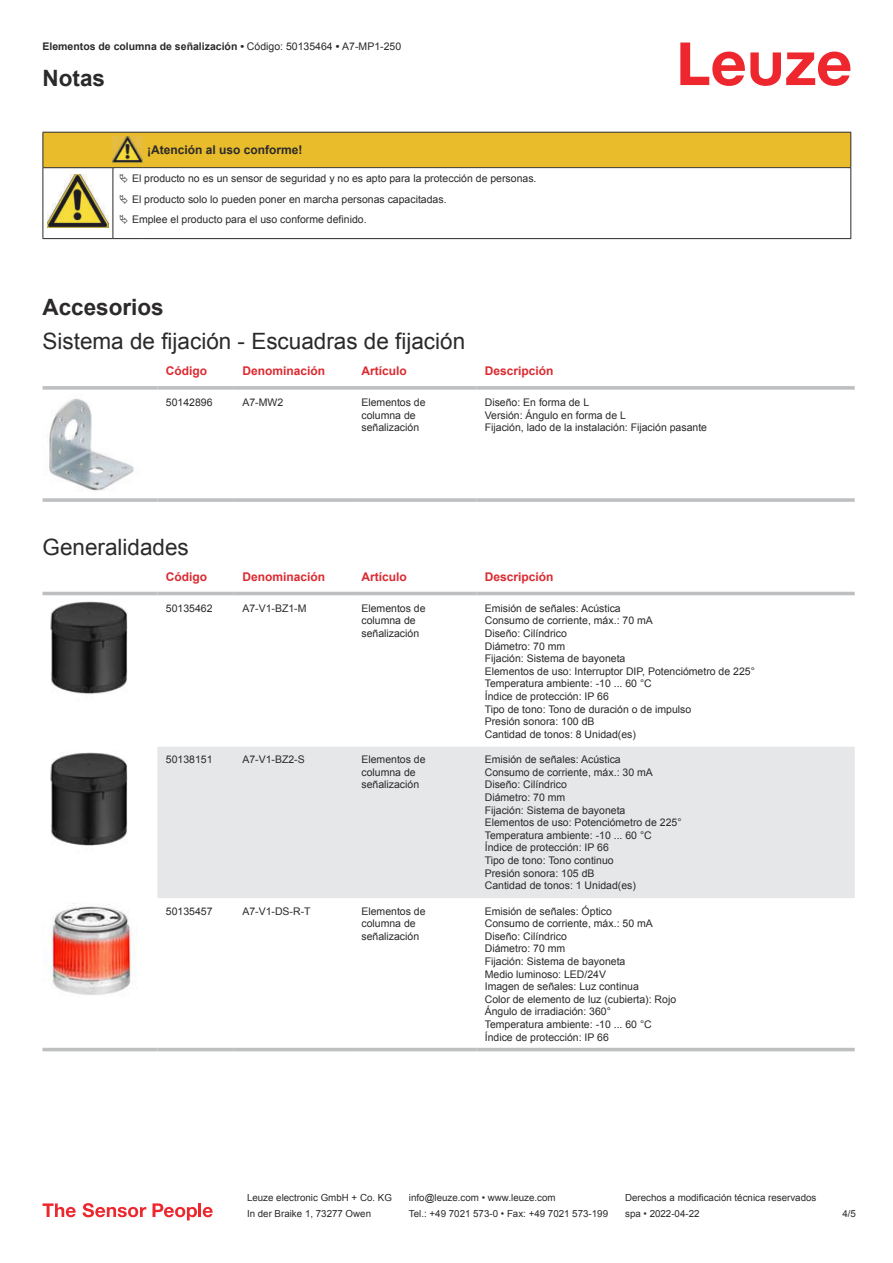
<style>
.page{position:relative;width:893px;height:1263px;background:#fff}
.page>*{position:absolute;margin:0;border:0;box-sizing:border-box;transform-origin:0 0}
.t1{font:22.5px "Arial";color:#2b292a}
.t2{font:700 22.5px "Arial";color:#2b292a}
.t3{font:700 12px "Arial";color:#db2a30}
.t4{font:700 12px "Arial";color:#2b292a}
.t5{font:10.5px/12.6px "Arial";color:#2b292a}
.t6{font:700 10.5px "Arial";color:#2b292a}
.t7{font:9.75px "Arial";color:#2b292a}
.s1{font-weight:400}
</style>
<div class="page">
<svg style="left:680px;top:43px;width:170px;height:43px"></svg>
<svg style="left:43px;top:386px;width:114px;height:4px"></svg>
<svg style="left:157px;top:386px;width:77px;height:4px"></svg>
<svg style="left:234px;top:386px;width:119px;height:4px"></svg>
<svg style="left:353px;top:386px;width:123px;height:4px"></svg>
<svg style="left:476px;top:386px;width:379px;height:4px;background:#c3c5c7"></svg>
<hr style="left:43px;top:498px;width:114px;height:4px;background:#bdbfc1">
<hr style="left:157px;top:498px;width:77px;height:4px;background:#c7c9ca">
<hr style="left:234px;top:498px;width:119px;height:4px;background:#bdbfc1">
<hr style="left:353px;top:498px;width:123px;height:4px;background:#bdbfc1">
<hr style="left:476px;top:498px;width:379px;height:4px;background:#c7c9ca">
<img style="left:49px;top:398px;width:85px;height:93px">
<svg style="left:43px;top:591px;width:812px;height:461px"></svg>
<div style="left:157px;top:747px;width:698px;height:151px;background:#e6e7e9"></div>
<hr style="left:43px;top:592px;width:114px;height:3px;background:#bdbfc1">
<hr style="left:157px;top:592px;width:77px;height:3px;background:#bdbfc1">
<hr style="left:234px;top:592px;width:119px;height:3px;background:#bdbfc1">
<hr style="left:353px;top:592px;width:123px;height:3px;background:#bdbfc1">
<hr style="left:476px;top:592px;width:379px;height:3px;background:#bdbfc1">
<hr style="left:43px;top:1048px;width:114px;height:3px;background:#bdbfc1">
<hr style="left:157px;top:1048px;width:77px;height:3px;background:#bdbfc1">
<hr style="left:234px;top:1048px;width:119px;height:3px;background:#bdbfc1">
<hr style="left:353px;top:1048px;width:123px;height:3px;background:#bdbfc1">
<hr style="left:476px;top:1048px;width:379px;height:3px;background:#bdbfc1">
<img style="left:43px;top:599px;width:97px;height:107px">
<img style="left:43px;top:751px;width:97px;height:106px">
<img style="left:43px;top:902px;width:97px;height:98px">
<svg style="left:43px;top:1203px;width:33px;height:14px"></svg>
<svg style="left:83px;top:1203px;width:63px;height:14px"></svg>
<svg style="left:153px;top:1203px;width:44px;height:17px"></svg>
<hr style="left:198px;top:1203px;width:3px;height:14px;background:#ed272d">
<svg style="left:203px;top:1207px;width:10px;height:10px"></svg>
<hr style="left:43px;top:238px;width:70px;height:1px;background:#2b292a">
<hr style="left:113px;top:238px;width:30px;height:1px;background:#2b292a">
<hr style="left:143px;top:238px;width:708px;height:1px;background:#2b292a">
<svg style="left:43px;top:132px;width:808px;height:106px"></svg>
<p class="t6" style="left:43px;top:42px;width:360px">Elementos de columna de señalización • <span class="s1">Código: 50135464</span> • <span class="s1">A7-MP1-250</span></p>
<h1 class="t2" style="left:43px;top:69px;width:64px">Notas</h1>
<p class="t4" style="left:147px;top:145px;width:157px">¡Atención al uso conforme!</p>
<p class="t5" style="left:132px;top:170px;width:406px;line-height:20.2px">El producto no es un sensor de seguridad y no es apto para la protección de personas.<br>El producto solo lo pueden poner en marcha personas capacitadas.<br>Emplee el producto para el uso conforme definido.</p>
<h1 class="t2" style="left:43px;top:298px;width:123px">Accesorios</h1>
<h1 class="t1" style="left:43px;top:333px;width:424px">Sistema de fijación - Escuadras de fijación</h1>
<p class="t3" style="left:166px;top:366px;width:43px">Código</p>
<p class="t3" style="left:242px;top:366px;width:84px">Denominación</p>
<p class="t3" style="left:361px;top:366px;width:47px">Artículo</p>
<p class="t3" style="left:485px;top:366px;width:70px">Descripción</p>
<p class="t5" style="left:166px;top:397px;width:48px">50142896</p>
<p class="t5" style="left:242px;top:397px;width:42px">A7-MW2</p>
<p class="t5" style="left:361px;top:397px;width:66px">Elementos de columna de señalización</p>
<p class="t5" style="left:485px;top:397px;width:224px">Diseño: En forma de L<br>Versión: Ángulo en forma de L<br>Fijación, lado de la instalación: Fijación pasante</p>
<h1 class="t1" style="left:43px;top:538px;width:148px">Generalidades</h1>
<p class="t3" style="left:166px;top:572px;width:43px">Código</p>
<p class="t3" style="left:242px;top:572px;width:84px">Denominación</p>
<p class="t3" style="left:361px;top:572px;width:47px">Artículo</p>
<p class="t3" style="left:485px;top:572px;width:70px">Descripción</p>
<p class="t5" style="left:166px;top:603px;width:48px">50135462</p>
<p class="t5" style="left:242px;top:603px;width:66px">A7-V1-BZ1-M</p>
<p class="t5" style="left:361px;top:603px;width:66px">Elementos de columna de señalización</p>
<p class="t5" style="left:485px;top:603px;width:272px">Emisión de señales: Acústica<br>Consumo de corriente, máx.: 70 mA<br>Diseño: Cilíndrico<br>Diámetro: 70 mm<br>Fijación: Sistema de bayoneta<br>Elementos de uso: Interruptor DIP, Potenciómetro de 225°<br>Temperatura ambiente: -10 ... 60 °C<br>Índice de protección: IP 66<br>Tipo de tono: Tono de duración o de impulso<br>Presión sonora: 100 dB<br>Cantidad de tonos: 8 Unidad(es)</p>
<p class="t5" style="left:166px;top:754px;width:48px">50138151</p>
<p class="t5" style="left:242px;top:754px;width:64px">A7-V1-BZ2-S</p>
<p class="t5" style="left:361px;top:754px;width:66px">Elementos de columna de señalización</p>
<p class="t5" style="left:485px;top:754px;width:198px">Emisión de señales: Acústica<br>Consumo de corriente, máx.: 30 mA<br>Diseño: Cilíndrico<br>Diámetro: 70 mm<br>Fijación: Sistema de bayoneta<br>Elementos de uso: Potenciómetro de 225°<br>Temperatura ambiente: -10 ... 60 °C<br>Índice de protección: IP 66<br>Tipo de tono: Tono continuo<br>Presión sonora: 105 dB<br>Cantidad de tonos: 1 Unidad(es)</p>
<p class="t5" style="left:166px;top:905px;width:48px">50135457</p>
<p class="t5" style="left:242px;top:905px;width:70px">A7-V1-DS-R-T</p>
<p class="t5" style="left:361px;top:905px;width:66px">Elementos de columna de señalización</p>
<p class="t5" style="left:485px;top:905px;width:193px">Emisión de señales: Óptico<br>Consumo de corriente, máx.: 50 mA<br>Diseño: Cilíndrico<br>Diámetro: 70 mm<br>Fijación: Sistema de bayoneta<br>Medio luminoso: LED/24V<br>Imagen de señales: Luz continua<br>Color de elemento de luz (cubierta): Rojo<br>Ángulo de irradiación: 360°<br>Temperatura ambiente: -10 ... 60 °C<br>Índice de protección: IP 66</p>
<p class="t7" style="left:247px;top:1194px;width:146px">Leuze electronic GmbH + Co. KG</p>
<p class="t7" style="left:409px;top:1194px;width:148px">info@leuze.com • www.leuze.com</p>
<p class="t7" style="left:625px;top:1194px;width:193px">Derechos a modificación técnica reservados</p>
<p class="t7" style="left:247px;top:1210px;width:126px">In der Braike 1, 73277 Owen</p>
<p class="t7" style="left:409px;top:1210px;width:201px">Tel.: +49 7021 573-0 • Fax: +49 7021 573-199</p>
<p class="t7" style="left:625px;top:1210px;width:76px">spa • 2022-04-22</p>
<p class="t7" style="left:842px;top:1210px;width:15px">4 /5</p>
</div>
